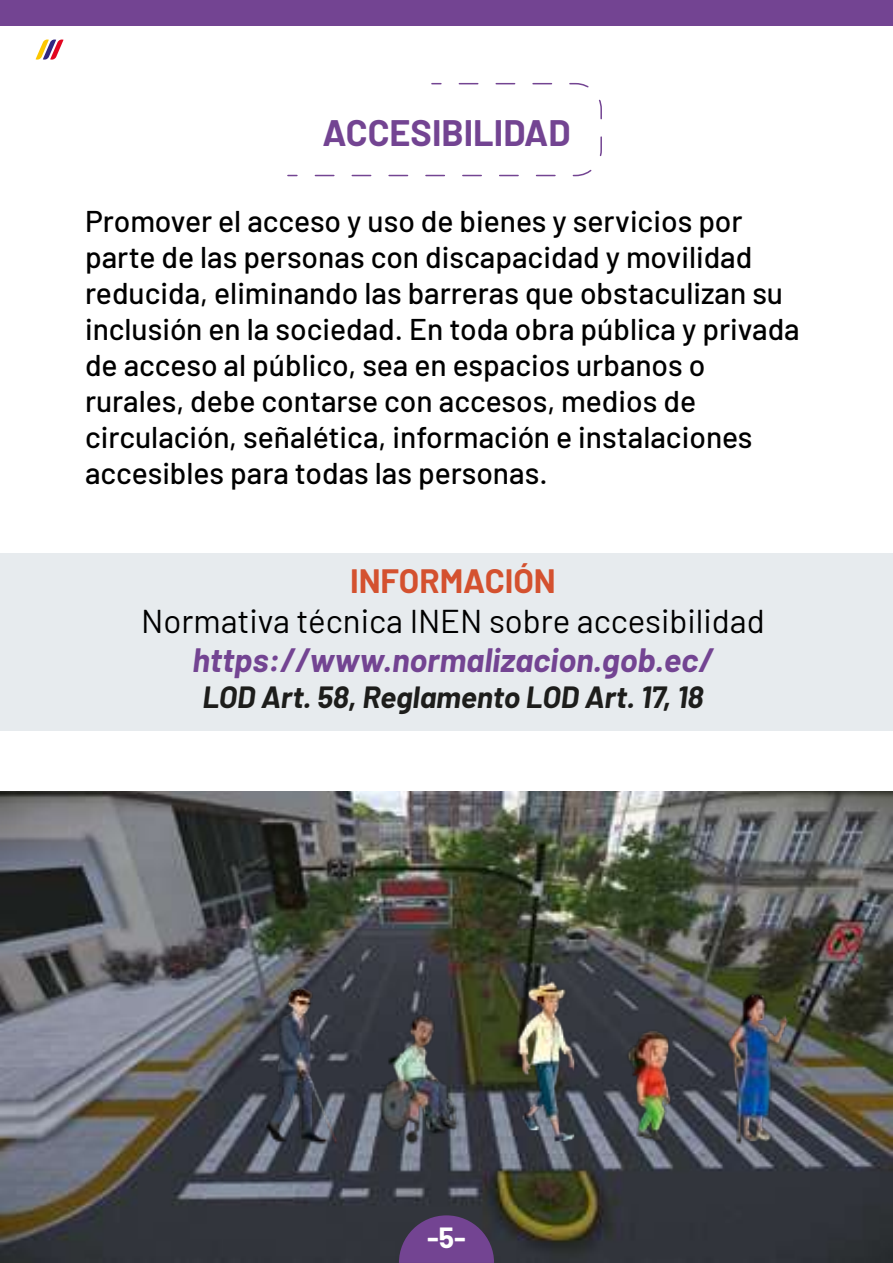
<style>
.page{position:relative;width:893px;height:1263px;background:#fff}
.page>*{position:absolute;margin:0;border:0;box-sizing:border-box;transform-origin:0 0}
.t1{font:700 36px "Barlow";color:#734492}
.t2{font:33px "Barlow";color:#000}
.t3{font:italic 700 33px "Barlow";color:#734492}
.t4{font:700 33px "Barlow";color:#d4512f}
.t5{font:500 30px/36px "Barlow";color:#000}
.t6{font:italic 700 30px "Barlow";letter-spacing:-.005em;color:#1d1d1b}
.t7{font:700 28.5px "Barlow";color:#fff}
</style>
<div class="page">
<div style="left:0;top:553px;width:893px;height:178px;background:#e7ebee"></div>
<img style="left:0;top:791px;width:892px;height:472px">
<img style="left:512px;top:969px;width:66px;height:181px">
<img style="left:370px;top:1014px;width:99px;height:132px">
<img style="left:263px;top:984px;width:78px;height:163px">
<img style="left:717px;top:990px;width:74px;height:157px">
<img style="left:624px;top:1027px;width:53px;height:117px">
<svg style="left:399px;top:1215px;width:95px;height:48px;background:#64407e"></svg>
<svg style="left:36px;top:40px;width:28px;height:20px"></svg>
<svg style="left:314px;top:82px;width:288px;height:95px"></svg>
<div style="left:0;top:0;width:893px;height:26px;background:#734492"></div>
<p class="t1" style="left:322px;top:106px;width:250px">ACCESIBILIDAD</p>
<p class="t5" style="left:85px;top:201px;width:716px">Promover el acceso y uso de bienes y servicios por parte de las personas con discapacidad y movilidad reducida, eliminando las barreras que obstaculizan su inclusión en la sociedad. En toda obra pública y privada de acceso al público, sea en espacios urbanos o rurales, debe contarse con accesos, medios de circulación, señalética, información e instalaciones accesibles para todas las personas.</p>
<p class="t4" style="left:350px;top:557px;width:207px">INFORMACIÓN</p>
<p class="t2" style="left:141px;top:597px;width:625px">Normativa técnica INEN sobre accesibilidad</p>
<p class="t3" style="left:192px;top:636px;width:523px">https://www.normalizacion.gob.ec/</p>
<p class="t6" style="left:202px;top:675px;width:503px">LOD Art. 58, Reglamento LOD Art. 17, 18</p>
<p class="t7" style="left:427px;top:1217px;width:40px">-5-</p>
</div>
